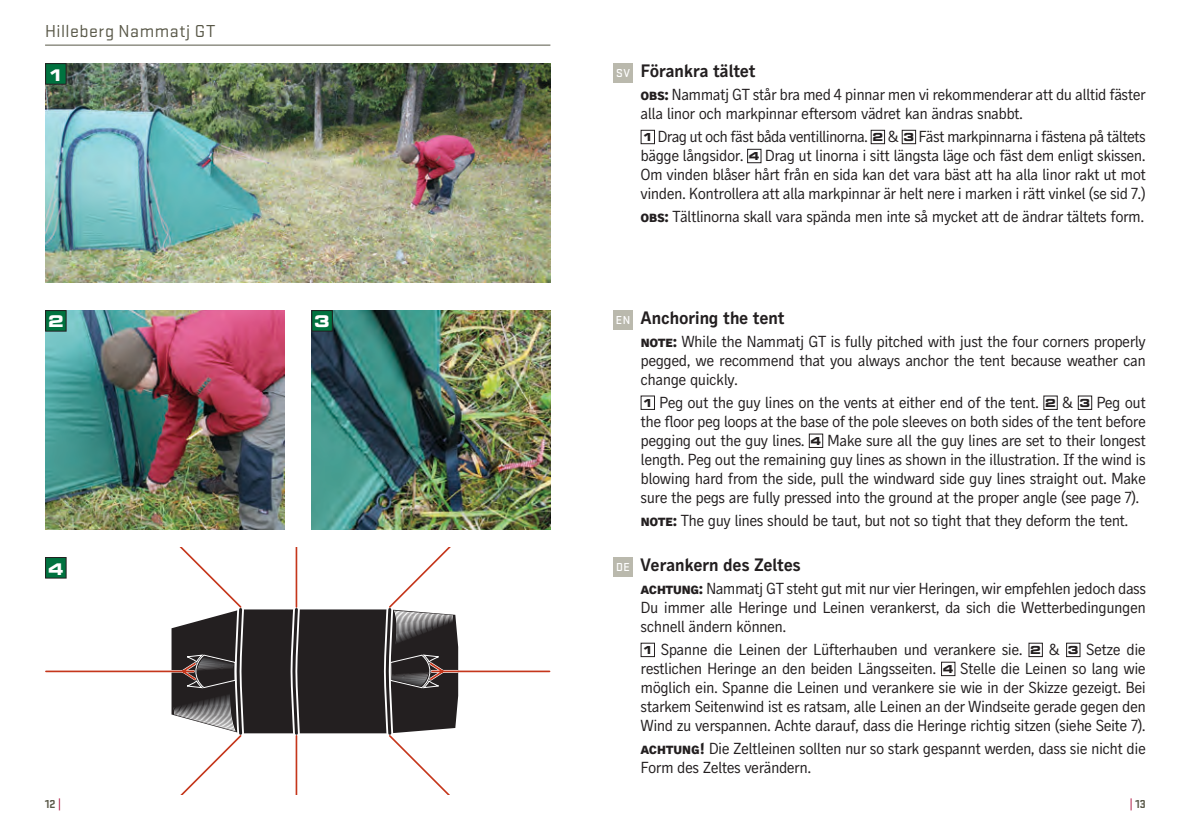
<style>
.page{position:relative;width:1191px;height:840px;background:#fff}
.page>*{position:absolute;margin:0;border:0;box-sizing:border-box;transform-origin:0 0}
.t1{font:18px "Skopex Gothic Bld";letter-spacing:-.025em;color:#231f20}
.t2{font:18px "Stratum 1";letter-spacing:.03em;color:#585747}
.t3{font:16px/19px "Skopex Gothic";letter-spacing:-.035em;color:#231f20;text-align:justify}
.t4{font:700 expanded 16px "Square 721 BT";color:#fff}
.t5{font:700 12px "Stratum No 1";color:#585747}
.t6{font:500 12px "Stratum 1";color:#fff}
.s1{font-family:"Skopex Gothic Ebo Caps"}
.s2{font-family:"Square 721 BT";font-weight:700;font-stretch:expanded;font-size:11px}
.s3{color:#a70432}
</style>
<div class="page">
<hr style="left:45px;top:45px;width:505px;height:1px;background:#585747">
<div style="left:613px;top:63px;width:19px;height:19px;background:#bab9ad"></div>
<div style="left:613px;top:310px;width:19px;height:19px;background:#bab9ad"></div>
<div style="left:613px;top:556px;width:19px;height:19px;background:#bab9ad"></div>
<svg style="left:179px;top:547px;width:272px;height:247px"></svg>
<svg style="left:45px;top:602px;width:505px;height:137px"></svg>
<div style="left:46px;top:557px;width:20px;height:20px;background:#00723f"></div>
<div style="left:45px;top:556px;width:22px;height:22px;border:1px solid #231f20"></div>
<img style="left:45px;top:63px;width:505px;height:220px">
<img style="left:45px;top:310px;width:239px;height:219px">
<div style="left:46px;top:310px;width:20px;height:21px;background:#00723f"></div>
<div style="left:45px;top:310px;width:22px;height:21px;border:1px solid #231f20"></div>
<img style="left:311px;top:310px;width:239px;height:219px">
<div style="left:312px;top:310px;width:20px;height:21px;background:#00723f"></div>
<div style="left:311px;top:310px;width:22px;height:21px;border:1px solid #231f20"></div>
<div style="left:46px;top:64px;width:20px;height:20px;background:#00723f"></div>
<div style="left:45px;top:63px;width:22px;height:22px;border:1px solid #231f20"></div>
<div style="left:1066px;top:642px;width:14px;height:14px;border:1px solid #231f20"></div>
<div style="left:941px;top:661px;width:14px;height:14px;border:1px solid #231f20"></div>
<div style="left:640px;top:130px;width:15px;height:14px;border:1px solid #231f20"></div>
<div style="left:870px;top:130px;width:15px;height:14px;border:1px solid #231f20"></div>
<div style="left:901px;top:130px;width:15px;height:14px;border:1px solid #231f20"></div>
<div style="left:747px;top:149px;width:14px;height:14px;border:1px solid #231f20"></div>
<div style="left:1077px;top:395px;width:15px;height:14px;border:1px solid #231f20"></div>
<div style="left:809px;top:433px;width:14px;height:14px;border:1px solid #231f20"></div>
<p class="t2" style="left:45px;top:21px;width:172px">Hilleberg Nammatj GT</p>
<p class="t4" style="left:48px;top:66px;width:17px">1</p>
<p class="t6" style="left:616px;top:67px;width:15px">SV</p>
<p class="t1" style="left:640px;top:60px;width:117px">Förankra tältet</p>
<p class="t3" style="left:640px;top:85px;width:507px"><span class="s1">obs:</span> Nammatj GT står bra med 4 pinnar men vi rekommenderar att du alltid fäster alla linor och markpinnar eftersom vädret kan ändras snabbt.</p>
<p class="t3" style="left:640px;top:127px;width:507px"><span class="s2">1</span> Drag ut och fäst båda ventillinorna. <span class="s2">2</span> &amp; <span class="s2">3</span> Fäst markpinnarna i fästena på tältets bägge långsidor. <span class="s2">4</span> Drag ut linorna i sitt längsta läge och fäst dem enligt skissen.<br>Om vinden blåser hårt från en sida kan det vara bäst att ha alla linor rakt ut mot vinden. Kontrollera att alla markpinnar är helt nere i marken i rätt vinkel (se sid 7.)</p>
<p class="t3" style="left:640px;top:207px;width:505px"><span class="s1">obs:</span> Tältlinorna skall vara spända men inte så mycket att de ändrar tältets form.</p>
<p class="t4" style="left:48px;top:311px;width:17px">2</p>
<p class="t4" style="left:314px;top:311px;width:17px">3</p>
<p class="t6" style="left:616px;top:313px;width:16px">EN</p>
<p class="t1" style="left:640px;top:306px;width:146px">Anchoring the tent</p>
<p class="t3" style="left:640px;top:331px;width:507px"><span class="s1">note:</span> While the Nammatj GT is fully pitched with just the four corners properly pegged, we recommend that you always anchor the tent because weather can change quickly.</p>
<p class="t3" style="left:640px;top:392px;width:507px"><span class="s2">1</span> Peg out the guy lines on the vents at either end of the tent. <span class="s2">2</span> &amp; <span class="s2">3</span> Peg out the floor peg loops at the base of the pole sleeves on both sides of the tent before pegging out the guy lines. <span class="s2">4</span> Make sure all the guy lines are set to their longest length. Peg out the remaining guy lines as shown in the illustration. If the wind is blowing hard from the side, pull the windward side guy lines straight out. Make sure the pegs are fully pressed into the ground at the proper angle (see page 7).</p>
<p class="t3" style="left:640px;top:510px;width:489px"><span class="s1">note:</span> The guy lines should be taut, but not so tight that they deform the tent.</p>
<p class="t4" style="left:48px;top:559px;width:17px">4</p>
<p class="t6" style="left:616px;top:560px;width:15px">DE</p>
<p class="t1" style="left:640px;top:553px;width:162px">Verankern des Zeltes</p>
<p class="t3" style="left:640px;top:578px;width:507px"><span class="s1">achtung:</span> Nammatj GT steht gut mit nur vier Heringen, wir empfehlen jedoch dass Du immer alle Heringe und Leinen verankerst, da sich die Wetterbedingungen schnell ändern können.</p>
<p class="t3" style="left:640px;top:639px;width:507px"><span class="s2">1</span> Spanne die Leinen der Lüfterhauben und verankere sie. <span class="s2">2</span> &amp; <span class="s2">3</span> Setze die restlichen Heringe an den beiden Längsseiten. <span class="s2">4</span> Stelle die Leinen so lang wie möglich ein. Spanne die Leinen und verankere sie wie in der Skizze gezeigt. Bei starkem Seitenwind ist es ratsam, alle Leinen an der Windseite gerade gegen den Wind zu verspannen. Achte darauf, dass die Heringe richtig sitzen (siehe Seite 7).</p>
<p class="t3" style="left:640px;top:738px;width:507px"><span class="s1">achtung!</span> Die Zeltleinen sollten nur so stark gespannt werden, dass sie nicht die<br>Form des Zeltes verändern.</p>
<p class="t5" style="left:45px;top:796px;width:18px">12 <span class="s3">|</span></p>
<p class="t5" style="left:1130px;top:796px;width:17px"><span class="s3">|</span> 13</p>
</div>
